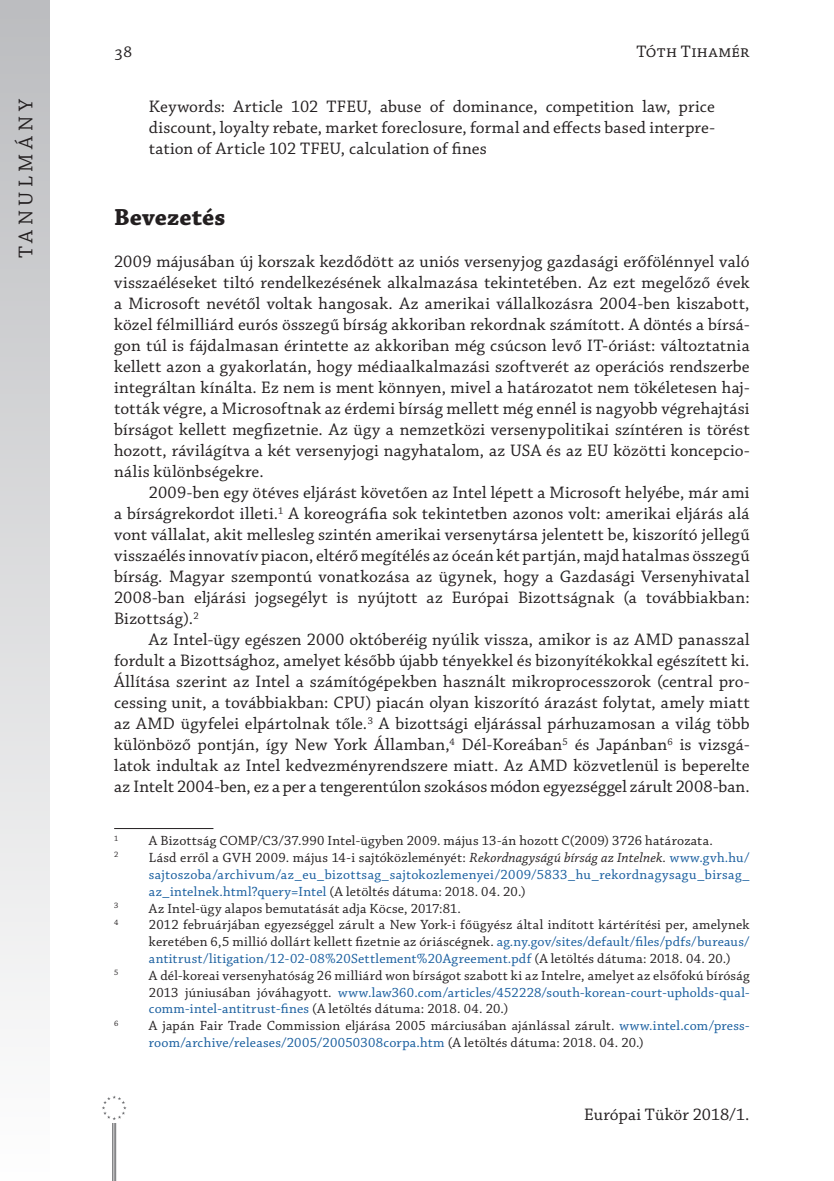
<style>
.page{position:relative;width:834px;height:1181px;background:#fff}
.page>*{position:absolute;margin:0;border:0;box-sizing:border-box;transform-origin:0 0}
._1_1__Head{font:700 24.5px "Chaparral Pro";letter-spacing:.005em;color:#231f20}
.t1{font:21px "Chaparral Pro";letter-spacing:.21em;color:#231f20}
._1__Body{font:17.5px/21px "Chaparral Pro";letter-spacing:.01em;color:#231f20;text-align:justify}
._2__Body_1st_paragra{font:17.5px/21px "Chaparral Pro";letter-spacing:.01em;color:#231f20;text-align:justify}
._3__Absztract_kulcss{font:17.5px/21px "Chaparral Pro";color:#231f20;text-align:justify}
.Footnote_text{font:14px/16.8px "Chaparral Pro";letter-spacing:.015em;color:#231f20;text-align:justify}
.Footnote_text-2{font:14px/16.8px "Chaparral Pro";letter-spacing:.025em;color:#175d9e;text-align:justify}
.Footnote_text-3{font:8.22px "Chaparral Pro";color:#231f20}
.s1{color:#231f20}
.s2{font-style:italic;color:#231f20}
.s3{color:#175d9e}
</style>
<div class="page">
<div style="left:0;top:0;width:50px;height:1181px;background:linear-gradient(to bottom,#bbbcbf,#fefefe)"></div>
<hr style="left:112px;top:1107px;width:1px;height:74px;background:#6c6d70">
<hr style="left:114px;top:1107px;width:1px;height:74px;background:#6c6d70">
<hr style="left:115px;top:1107px;width:1px;height:74px;background:#6c6d70">
<div style="left:99px;top:1093px;width:30px;height:29px;background:#fff"></div>
<svg style="left:102px;top:1095px;width:24px;height:25px"></svg>
<hr style="left:114px;top:828px;width:99px;height:1px;background:#231f20">
<p class="_2__Body_1st_paragra" style="left:114px;top:42px;width:20px">38</p>
<p class="_2__Body_1st_paragra" style="left:636px;top:42px;width:115px">Tóth Tihamér</p>
<p class="t1" style="left:14px;top:258px;width:161px;rotate:-90deg">TANULMÁNY</p>
<p class="_3__Absztract_kulcss" style="left:149px;top:97px;width:567px">Keywords: Article 102 TFEU, abuse of dominance, competition law, price discount, loyalty rebate, market foreclosure, formal and effects based interpre&shy;tation of Article 102 TFEU, calculation of fines</p>
<p class="_1_1__Head" style="left:114px;top:203px;width:113px">Bevezetés</p>
<p class="_2__Body_1st_paragra" style="left:114px;top:252px;width:637px">2009 májusában új korszak kezdődött az uniós versenyjog gazdasági erőfölénnyel való visszaéléseket tiltó rendelkezésének alkalmazása tekintetében. Az ezt megelőző évek a Microsoft nevétől voltak hangosak. Az amerikai vállalkozásra 2004-ben kiszabott, közel félmilliárd eurós összegű bírság akkoriban rekordnak számított. A döntés a bírsá&shy;gon túl is fájdalmasan érintette az akkoriban még csúcson levő IT-óriást: változtatnia kellett azon a gyakorlatán, hogy médiaalkalmazási szoftverét az operációs rendszerbe integráltan kínálta. Ez nem is ment könnyen, mivel a határozatot nem tökéletesen haj&shy;tották végre, a Microsoftnak az érdemi bírság mellett még ennél is nagyobb végrehajtási bírságot kellett megfizetnie. Az ügy a nemzetközi versenypolitikai színtéren is törést hozott, rávilágítva a két versenyjogi nagyhatalom, az USA és az EU közötti koncepcio&shy;nális különbségekre.</p>
<p class="_1__Body" style="left:114px;top:483px;width:637px;text-indent:35px">2009-ben egy ötéves eljárást követően az Intel lépett a Microsoft helyébe, már ami a bírságrekordot illeti.<sup>1</sup> A koreográfia sok tekintetben azonos volt: amerikai eljárás alá vont vállalat, akit mellesleg szintén amerikai versenytársa jelentett be, kiszorító jellegű visszaélés innovatív piacon, eltérő megítélés az óceán két partján, majd hatalmas összegű bírság. Magyar szempontú vonatkozása az ügynek, hogy a Gazdasági Versenyhivatal 2008-ban eljárási jogsegélyt is nyújtott az Európai Bizottságnak (a továbbiakban:<br>Bizottság).<sup>2</sup></p>
<p class="_1__Body" style="left:114px;top:630px;width:637px;text-indent:35px">Az Intel-ügy egészen 2000 októberéig nyúlik vissza, amikor is az AMD panasszal fordult a Bizottsághoz, amelyet később újabb tényekkel és bizonyítékokkal egészített ki.<br>Állítása szerint az Intel a számítógépekben használt mikroprocesszorok (central pro&shy;cessing unit, a továbbiakban: CPU) piacán olyan kiszorító árazást folytat, amely miatt az AMD ügyfelei elpártolnak tőle.<sup>3</sup> A bizottsági eljárással párhuzamosan a világ több különböző pontján, így New York Államban,<sup>4</sup> Dél-Koreában<sup>5</sup> és Japánban<sup>6</sup> is vizsgá&shy;latok indultak az Intel kedvezményrendszere miatt. Az AMD közvetlenül is beperelte az Intelt 2004-ben, ez a per a tengerentúlon szokásos módon egyezséggel zárult 2008-ban.</p>
<p class="Footnote_text-3" style="left:114px;top:833px;width:6px">1</p>
<p class="Footnote_text" style="left:149px;top:833px;width:565px">A Bizottság COMP/C3/37.990 Intel-ügyben 2009. május 13-án hozott C(2009) 3726 határozata.</p>
<p class="Footnote_text-3" style="left:114px;top:850px;width:6px">2</p>
<p class="Footnote_text-2" style="left:149px;top:850px;width:602px"><span class="s1">Lásd erről a GVH 2009. május 14-i sajtóközleményét:</span> <span class="s2">Rekordnagyságú bírság az Intelnek.</span> www.gvh.hu/ sajtoszoba/archivum/az_eu_bizottsag_sajtokozlemenyei/2009/5833_hu_rekordnagysagu_birsag_ az_intelnek.html?query=Intel <span class="s1">(A letöltés dátuma: 2018. 04. 20.)</span></p>
<p class="Footnote_text-3" style="left:114px;top:900px;width:6px">3</p>
<p class="Footnote_text" style="left:149px;top:900px;width:313px">Az Intel-ügy alapos bemutatását adja Köcse, 2017:81.</p>
<p class="Footnote_text-3" style="left:114px;top:917px;width:6px">4</p>
<p class="Footnote_text" style="left:149px;top:917px;width:602px">2012 februárjában egyezséggel zárult a New York-i főügyész által indított kártérítési per, amelynek keretében 6,5 millió dollárt kellett fizetnie az óriáscégnek. <span class="s3">ag.ny.gov/sites/default/files/pdfs/bureaus/ antitrust/litigation/12-02-08%20Settlement%20Agreement.pdf</span> (A letöltés dátuma: 2018. 04. 20.)</p>
<p class="Footnote_text-3" style="left:114px;top:968px;width:6px">5</p>
<p class="Footnote_text" style="left:149px;top:967px;width:602px">A dél-koreai versenyhatóság 26 milliárd won bírságot szabott ki az Intelre, amelyet az elsőfokú bíróság 2013 júniusában jóváhagyott. <span class="s3">www.law360.com/articles/452228/south-korean-court-upholds-qual&shy;comm-intel-antitrust-fines</span> (A letöltés dátuma: 2018. 04. 20.)</p>
<p class="Footnote_text-3" style="left:114px;top:1018px;width:6px">6</p>
<p class="Footnote_text" style="left:149px;top:1018px;width:602px">A japán Fair Trade Commission eljárása 2005 márciusában ajánlással zárult. <span class="s3">www.intel.com/press&shy;room/archive/releases/2005/20050308corpa.htm</span> (A letöltés dátuma: 2018. 04. 20.)</p>
<p class="_2__Body_1st_paragra" style="left:584px;top:1105px;width:167px">Európai Tükör 2018/1.</p>
</div>
